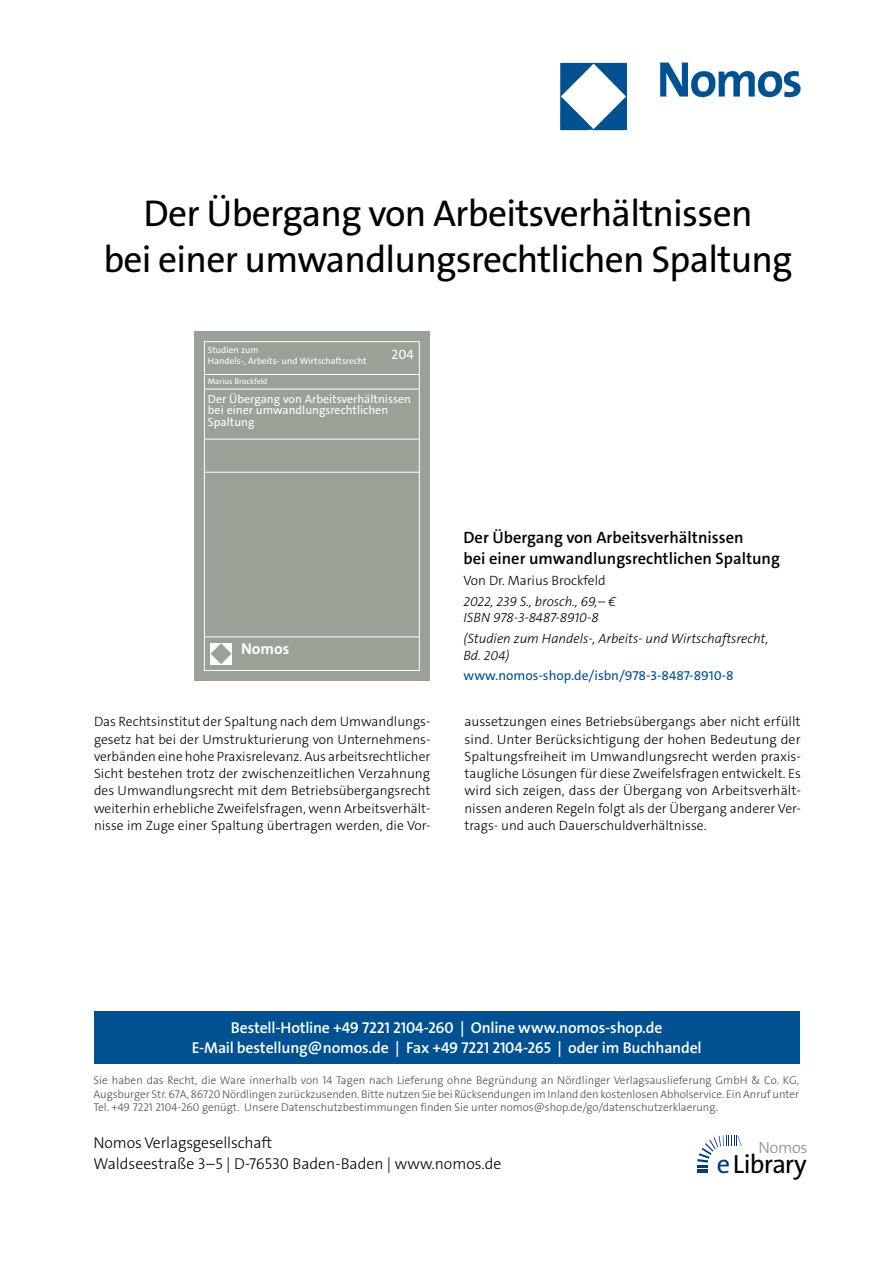
<style>
.page{position:relative;width:893px;height:1263px;background:#fff}
.page>*{position:absolute;margin:0;border:0;box-sizing:border-box;transform-origin:0 0}
.t1{font:37.5px/46.5px "The Sans Os F";letter-spacing:-.02em;color:#000;text-align:center}
.t2{font:26.4px "The Sans Os F";letter-spacing:-.03em;color:#000}
.t3{font:600 16.5px/21px "The Sans C5";color:#000}
.t4{font:300 16.2px "The Sans Os F";letter-spacing:-.02em;color:#87888a}
.t5{font:600 15.75px/21px "The Sans Os F";letter-spacing:-.01em;color:#fff;text-align:center}
.t6{font:300 15.75px/21px "The Sans Os F";color:#000}
.t7{font:700 15.75px "The Sans C5";color:#fff}
.t8{font:300 13.5px/17.2px "The Sans C5";color:#000;text-align:justify}
.t9{font:italic 300 13.5px/16.5px "The Sans C5";color:#000}
.t10{font:13.5px "The Sans C5";color:#005192}
.t11{font:13.5px "The Sans C5";color:#fff}
.t12{font:12px/12px "The Sans C5";color:#fff}
.t13{font:300 11.25px/13.5px "The Sans Os F";color:#4b4b4d;text-align:justify}
.t14{font:9.3px/11.4px "The Sans C5";color:#fff}
.t15{font:8.1px "The Sans C5";color:#fff}
.s1{color:#003882}
</style>
<div class="page">
<img style="left:559px;top:62px;width:242px;height:69px">
<div style="left:94px;top:1011px;width:705px;height:52px;background:#005192"></div>
<svg style="left:697px;top:1135px;width:45px;height:38px"></svg>
<div style="left:194px;top:331px;width:236px;height:349px;background:#9aa197"></div>
<div style="left:204px;top:341px;width:216px;height:330px;border:1px solid #fff"></div>
<hr style="left:204px;top:374px;width:216px;height:1px;background:#fff">
<hr style="left:204px;top:389px;width:216px;height:1px;background:#fff">
<hr style="left:204px;top:439px;width:216px;height:1px;background:#fff">
<hr style="left:204px;top:472px;width:216px;height:1px;background:#fff">
<hr style="left:204px;top:637px;width:216px;height:1px;background:#fff">
<div style="left:210px;top:643px;width:22px;height:21px;background:#fff"></div>
<svg style="left:211px;top:643px;width:20px;height:21px"></svg>
<h1 class="t1" style="left:103px;top:194px;width:691px">Der Übergang von Arbeitsverhältnissen<br>bei einer umwandlungsrechtlichen Spaltung</h1>
<p class="t14" style="left:208px;top:344px;width:160px">Studien zum<br>Handels-, Arbeits- und Wirtschaftsrecht</p>
<p class="t11" style="left:392px;top:346px;width:24px">204</p>
<p class="t15" style="left:208px;top:376px;width:61px">Marius Brockfeld</p>
<p class="t12" style="left:208px;top:393px;width:205px">Der Übergang von Arbeitsverhältnissen bei einer umwandlungsrechtlichen<br>Spaltung</p>
<p class="t7" style="left:241px;top:638px;width:50px">Nomos</p>
<p class="t3" style="left:463px;top:527px;width:318px">Der Übergang von Arbeitsverhältnissen<br>bei einer umwandlungsrechtlichen Spaltung</p>
<p class="t8" style="left:463px;top:572px;width:144px">Von Dr. Marius Brockfeld</p>
<p class="t9" style="left:463px;top:593px;width:154px">2022, 239 S., brosch., 69,– €<br>ISBN 978-3-8487-8910-8</p>
<p class="t9" style="left:463px;top:630px;width:306px">(Studien zum Handels-, Arbeits- und Wirtschaftsrecht,<br>Bd. 204)</p>
<p class="t10" style="left:463px;top:667px;width:272px">www.nomos-shop.de/isbn/978-3-8487-8910-8</p>
<p class="t8" style="left:94px;top:713px;width:338px">Das Rechtsinstitut der Spaltung nach dem Umwandlungs&shy;gesetz hat bei der Umstrukturierung von Unternehmens&shy;verbänden eine hohe Praxisrelevanz. Aus arbeitsrechtlicher Sicht bestehen trotz der zwischenzeitlichen Verzahnung des Umwandlungsrecht mit dem Betriebsübergangsrecht weiterhin erhebliche Zweifelsfragen, wenn Arbeitsverhält&shy;nisse im Zuge einer Spaltung übertragen werden, die Vor-</p>
<p class="t8" style="left:464px;top:713px;width:338px">aussetzungen eines Betriebsübergangs aber nicht erfüllt sind. Unter Berücksichtigung der hohen Bedeutung der Spaltungsfreiheit im Umwandlungsrecht werden praxis&shy;taugliche Lösungen für diese Zweifelsfragen entwickelt. Es wird sich zeigen, dass der Übergang von Arbeitsverhält&shy;nissen anderen Regeln folgt als der Übergang anderer Ver&shy;trags- und auch Dauerschuldverhältnisse.</p>
<p class="t5" style="left:192px;top:1017px;width:511px">Bestell-Hotline +49 7221 2104-260 | Online www.nomos-shop.de<br>E-Mail bestellung@nomos.de | Fax +49 7221 2104-265 | oder im Buchhandel</p>
<p class="t13" style="left:94px;top:1074px;width:707px">Sie haben das Recht, die Ware innerhalb von 14 Tagen nach Lieferung ohne Begründung an Nördlinger Verlagsauslieferung GmbH &amp; Co. KG, Augsburger Str. 67A, 86720 Nördlingen zurückzusenden. Bitte nutzen Sie bei Rücksendungen im Inland den kostenlosen Abholservice. Ein Anruf unter Tel. +49 7221 2104-260 genügt. Unsere Datenschutzbestimmungen finden Sie unter nomos@shop.de/go/datenschutzerklaerung.</p>
<p class="t6" style="left:94px;top:1133px;width:409px">Nomos Verlagsgesellschaft<br>Waldseestraße 3–5 | D-76530 Baden-Baden | www.nomos.de</p>
<p class="t4" style="left:758px;top:1137px;width:51px">Nomos</p>
<h2 class="t2" style="left:717px;top:1153px;width:91px"><span class="s1">e</span>Library</h2>
</div>
